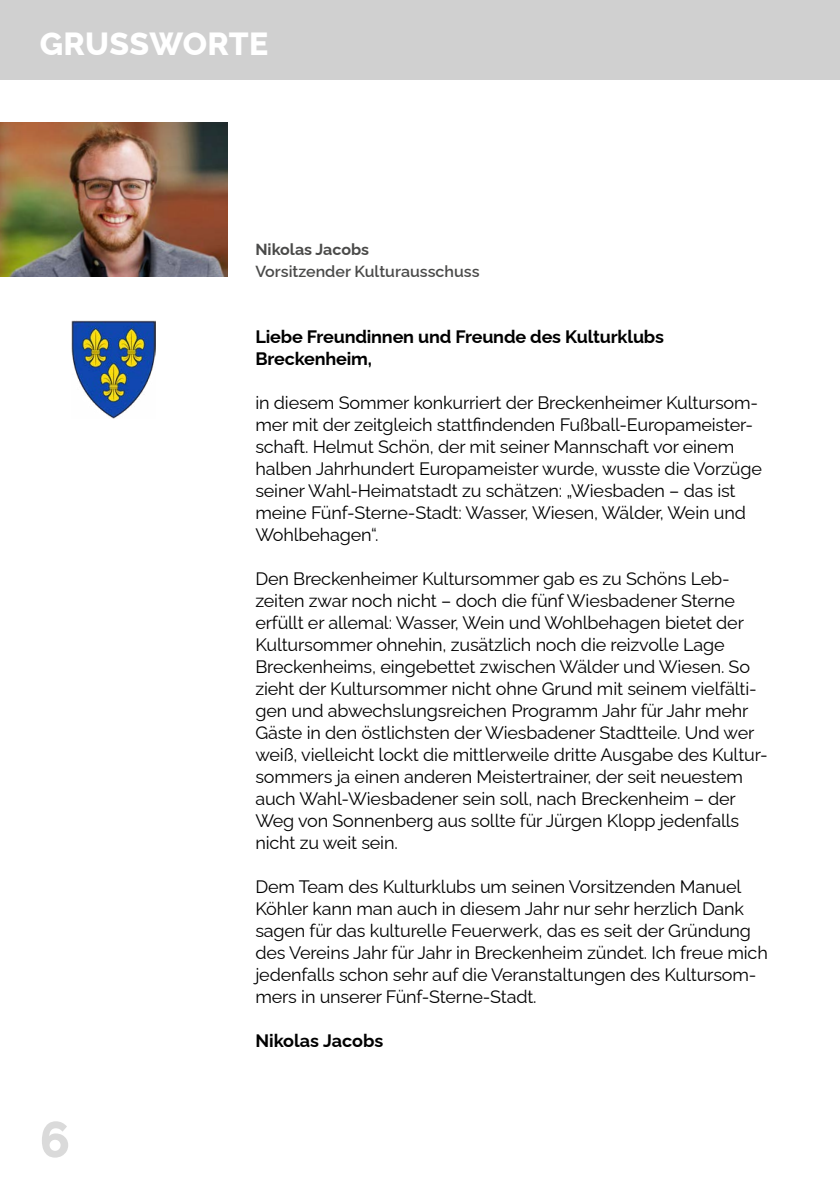
<style>
.page{position:relative;width:840px;height:1191px;background:#fff}
.page>*{position:absolute;margin:0;border:0;box-sizing:border-box;transform-origin:0 0}
.t1{font:800 50px "Raleway";color:#dadada}
.t2{font:800 32px "Raleway";letter-spacing:.01em;color:#fff}
.t3{font:18px/22px "Raleway";letter-spacing:-.01em;color:#000}
.t4{font:700 18px/22px "Raleway";letter-spacing:-.01em;color:#000}
.t5{font:600 16px "Raleway";color:#4a4a49}
.t6{font:700 16px "Raleway";color:#4a4a49}
</style>
<div class="page">
<div style="left:0;top:0;width:839px;height:79px;background:#d0d0d0"></div>
<img style="left:71px;top:320px;width:84px;height:98px">
<img style="left:0;top:123px;width:227px;height:154px">
<h2 class="t2" style="left:40px;top:18px;width:230px">GRUSSWORTE</h2>
<p class="t6" style="left:255px;top:236px;width:115px">Nikolas Jacobs</p>
<p class="t5" style="left:255px;top:258px;width:225px">Vorsitzender Kulturausschuss</p>
<h1 class="t1" style="left:40px;top:1099px;width:32px">6</h1>
<p class="t4" style="left:255px;top:323px;width:410px">Liebe Freundinnen und Freunde des Kulturklubs<br>Breckenheim,</p>
<p class="t3" style="left:255px;top:389px;width:507px">in diesem Sommer konkurriert der Breckenheimer Kultursom&shy;mer mit der zeitgleich stattfindenden Fußball-Europameister&shy;schaft. Helmut Schön, der mit seiner Mannschaft vor einem halben Jahrhundert Europameister wurde, wusste die Vorzüge seiner Wahl-Heimatstadt zu schätzen: „Wiesbaden – das ist meine Fünf-Sterne-Stadt: Wasser, Wiesen, Wälder, Wein und Wohlbehagen“.</p>
<p class="t3" style="left:255px;top:565px;width:511px">Den Breckenheimer Kultursommer gab es zu Schöns Leb&shy;zeiten zwar noch nicht – doch die fünf Wiesbadener Sterne erfüllt er allemal: Wasser, Wein und Wohlbehagen bietet der Kultursommer ohnehin, zusätzlich noch die reizvolle Lage Breckenheims, eingebettet zwischen Wälder und Wiesen. So zieht der Kultursommer nicht ohne Grund mit seinem vielfälti&shy;gen und abwechslungsreichen Programm Jahr für Jahr mehr Gäste in den östlichsten der Wiesbadener Stadtteile. Und wer weiß, vielleicht lockt die mittlerweile dritte Ausgabe des Kultur&shy;sommers ja einen anderen Meistertrainer, der seit neuestem auch Wahl-Wiesbadener sein soll, nach Breckenheim – der Weg von Sonnenberg aus sollte für Jürgen Klopp jedenfalls nicht zu weit sein.</p>
<p class="t3" style="left:255px;top:873px;width:513px">Dem Team des Kulturklubs um seinen Vorsitzenden Manuel Köhler kann man auch in diesem Jahr nur sehr herzlich Dank sagen für das kulturelle Feuerwerk, das es seit der Gründung des Vereins Jahr für Jahr in Breckenheim zündet. Ich freue mich jedenfalls schon sehr auf die Veranstaltungen des Kultursom&shy;mers in unserer Fünf-Sterne-Stadt.</p>
<p class="t4" style="left:255px;top:1027px;width:129px">Nikolas Jacobs</p>
</div>
